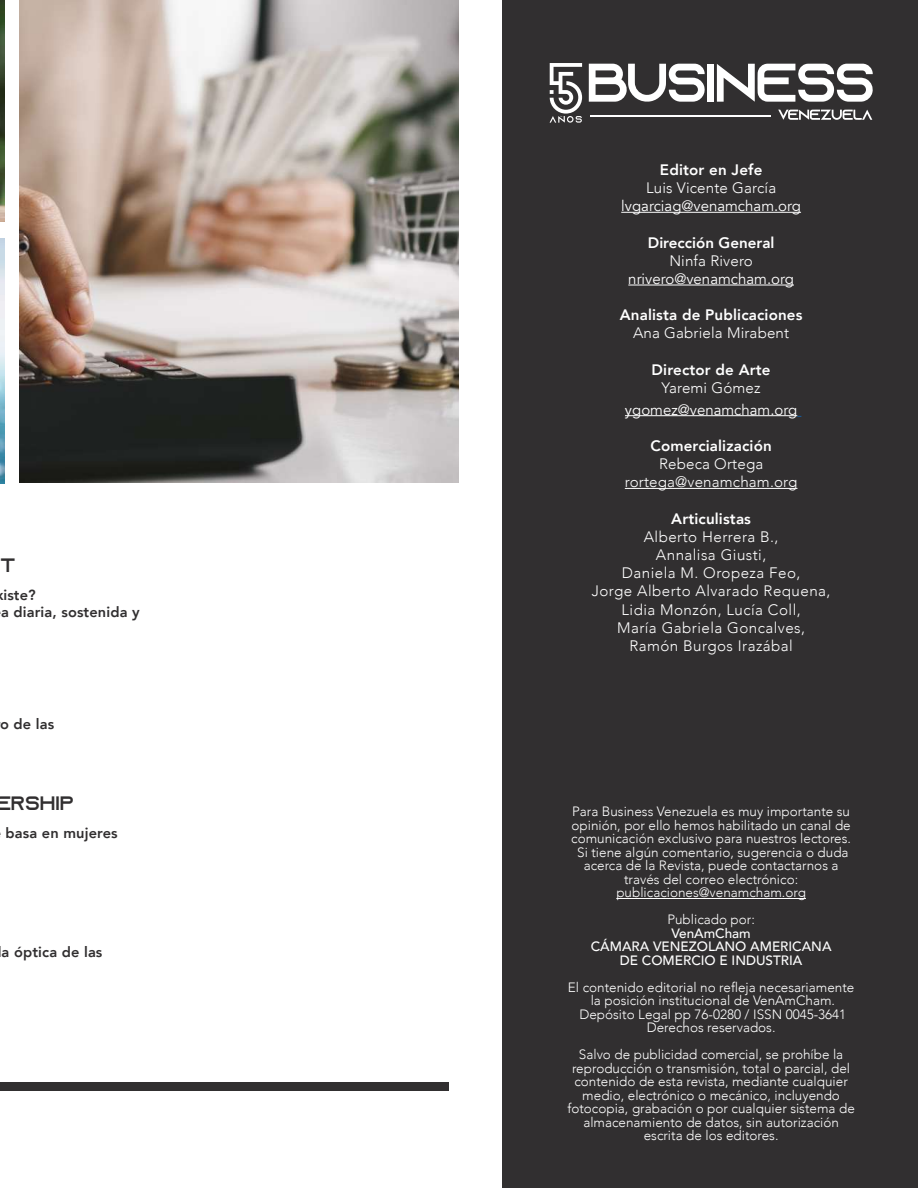
<style>
.page{position:relative;width:918px;height:1188px;background:#fff}
.page>*{position:absolute;margin:0;border:0;box-sizing:border-box;transform-origin:0 0}
.t1{font:19.5px "Azonix";color:#312f30}
.t2{font:300 15.15px/18.1px "Avenir";letter-spacing:.03em;color:#fff;text-align:center}
.t3{font:800 15.15px "Avenir";letter-spacing:.01em;color:#fff}
.t4{font:300 15.15px/18.1px "Avenir";letter-spacing:.01em;color:#fff;text-align:center}
.t5{font:15px "Avenir";color:#fff}
.t6{font:800 14.55px/17.5px "Avenir";letter-spacing:.01em;color:#312f30}
.t7{font:300 13.5px/13.5px "Avenir";color:#fff;text-align:center}
.t8{font:500 13.5px/13.5px "Avenir";color:#fff;text-align:center}
</style>
<div class="page">
<div style="left:502px;top:0;width:416px;height:1188px;background:#312f30"></div>
<hr style="left:621px;top:212px;width:180px;height:1px;background:#fff">
<hr style="left:628px;top:285px;width:166px;height:1px;background:#fff">
<hr style="left:625px;top:415px;width:172px;height:1px;background:#fff">
<hr style="left:625px;top:488px;width:172px;height:1px;background:#fff">
<hr style="left:616px;top:898px;width:190px;height:1px;background:#fff">
<svg style="left:717px;top:64px;width:156px;height:38px"></svg>
<svg style="left:589px;top:64px;width:116px;height:38px"></svg>
<hr style="left:590px;top:115px;width:181px;height:1px;background:#fff">
<div style="left:707px;top:64px;width:7px;height:38px;background:#fff"></div>
<svg style="left:778px;top:110px;width:94px;height:10px"></svg>
<svg style="left:550px;top:63px;width:32px;height:60px"></svg>
<div style="left:0;top:1082px;width:449px;height:9px;background:#312f30"></div>
<img style="left:0;top:238px;width:4px;height:245px">
<img style="left:20px;top:0;width:439px;height:482px">
<img style="left:0;top:0;width:4px;height:221px">
<h1 class="t1" style="left:0;top:557px;width:17px">T</h1>
<p class="t6" style="left:1px;top:586px;width:140px">iste?<br>a diaria, sostenida y</p>
<p class="t6" style="left:0;top:716px;width:56px">o de las</p>
<h1 class="t1" style="left:-5px;top:794px;width:80px">ERSHIP</h1>
<p class="t6" style="left:6px;top:824px;width:114px">basa en mujeres</p>
<p class="t6" style="left:2px;top:943px;width:102px">a óptica de las</p>
<p class="t3" style="left:660px;top:158px;width:104px">Editor en Jefe</p>
<p class="t4" style="left:646px;top:179px;width:132px">Luis Vicente García</p>
<p class="t5" style="left:621px;top:197px;width:181px">lvgarciag@venamcham.org</p>
<p class="t3" style="left:648px;top:230px;width:128px">Dirección General</p>
<p class="t4" style="left:669px;top:251px;width:85px">Ninfa Rivero</p>
<p class="t5" style="left:628px;top:270px;width:167px">nrivero@venamcham.org</p>
<p class="t3" style="left:620px;top:303px;width:184px">Analista de Publicaciones</p>
<p class="t4" style="left:633px;top:324px;width:158px">Ana Gabriela Mirabent</p>
<p class="t3" style="left:652px;top:358px;width:120px">Director de Arte</p>
<p class="t4" style="left:662px;top:379px;width:101px">Yaremi Gómez</p>
<p class="t5" style="left:625px;top:400px;width:174px">ygomez@venamcham.org</p>
<p class="t3" style="left:651px;top:434px;width:123px">Comercialización</p>
<p class="t4" style="left:625px;top:455px;width:174px">Rebeca Ortega rortega@venamcham.org</p>
<p class="t3" style="left:671px;top:507px;width:81px">Articulistas</p>
<p class="t2" style="left:592px;top:528px;width:240px">Alberto Herrera B.,<br>Annalisa Giusti,<br>Daniela M. Oropeza Feo,<br>Jorge Alberto Alvarado Requena,<br>Lidia Monzón, Lucía Coll,<br>María Gabriela Goncalves,<br>Ramón Burgos Irazábal</p>
<p class="t7" style="left:571px;top:805px;width:281px">Para Business Venezuela es muy importante su opinión, por ello hemos habilitado un canal de comunicación exclusivo para nuestros lectores.<br>Si tiene algún comentario, sugerencia o duda acerca de la Revista, puede contactarnos a través del correo electrónico: publicaciones@venamcham.org</p>
<p class="t7" style="left:667px;top:913px;width:89px">Publicado por:</p>
<p class="t8" style="left:591px;top:926px;width:242px">VenAmCham<br>CÁMARA VENEZOLANO AMERICANA<br>DE COMERCIO E INDUSTRIA</p>
<p class="t7" style="left:568px;top:981px;width:288px">El contenido editorial no refleja necesariamente la posición institucional de VenAmCham.<br>Depósito Legal pp 76-0280 / ISSN 0045-3641<br>Derechos reservados.</p>
<p class="t7" style="left:567px;top:1048px;width:289px">Salvo de publicidad comercial, se prohíbe la reproducción o transmisión, total o parcial, del contenido de esta revista, mediante cualquier medio, electrónico o mecánico, incluyendo fotocopia, grabación o por cualquier sistema de almacenamiento de datos, sin autorización escrita de los editores.</p>
</div>
